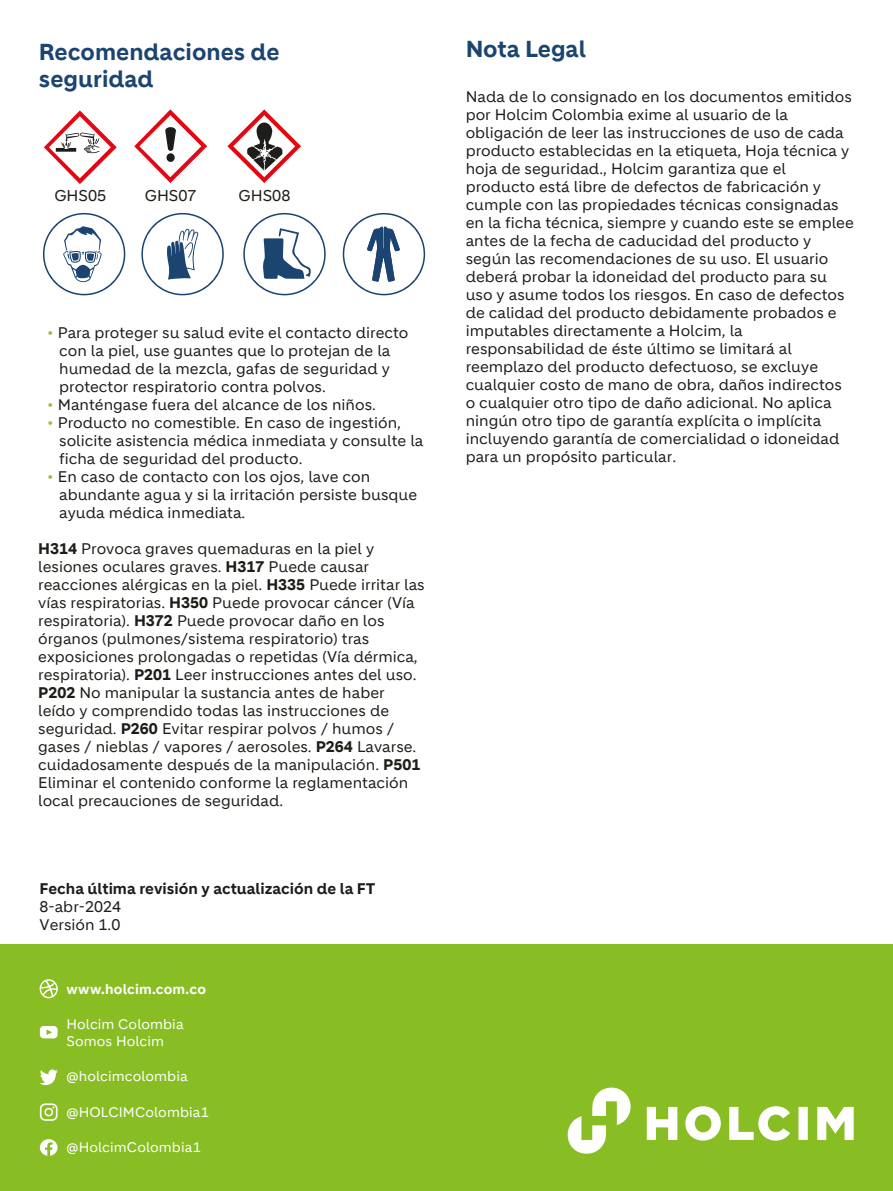
<style>
.page{position:relative;width:893px;height:1191px;background:#fff}
.page>*{position:absolute;margin:0;border:0;box-sizing:border-box;transform-origin:0 0}
.t1{font:700 22.5px/27px "Holcim";color:#1c4470}
.t2{font:15.15px "Holcim";color:#1e1d17}
.t3{font:15px/18px "Holcim";color:#1d1d1b}
.t4{font:15px/18px "Holcim";color:#1e1d17}
.t5{font:700 15px "Holcim";color:#1d1d1b}
.t6{font:13.5px/17.5px "Holcim";letter-spacing:.005em;color:#fff}
.t7{font:700 13.5px "Holcim";letter-spacing:.01em;color:#fff}
.s1{color:#95c230}
.s2{font-weight:700}
</style>
<div class="page">
<div style="left:0;top:944px;width:893px;height:247px;background:#88bd24"></div>
<svg style="left:40px;top:1069px;width:18px;height:16px"></svg>
<svg style="left:40px;top:1026px;width:18px;height:12px"></svg>
<svg style="left:40px;top:1103px;width:18px;height:17px"></svg>
<svg style="left:40px;top:1139px;width:18px;height:16px"></svg>
<svg style="left:40px;top:979px;width:18px;height:19px"></svg>
<svg style="left:647px;top:1106px;width:207px;height:34px"></svg>
<svg style="left:568px;top:1087px;width:63px;height:66px"></svg>
<svg style="left:141px;top:213px;width:83px;height:82px"></svg>
<svg style="left:43px;top:213px;width:82px;height:82px"></svg>
<svg style="left:243px;top:213px;width:83px;height:82px"></svg>
<svg style="left:343px;top:213px;width:82px;height:82px"></svg>
<svg style="left:44px;top:110px;width:73px;height:74px"></svg>
<svg style="left:134px;top:109px;width:73px;height:74px"></svg>
<svg style="left:227px;top:109px;width:74px;height:74px"></svg>
<h1 class="t1" style="left:39px;top:38px;width:242px">Recomendaciones de seguridad</h1>
<p class="t2" style="left:54px;top:186px;width:53px">GHS05</p>
<p class="t2" style="left:145px;top:186px;width:53px">GHS07</p>
<p class="t2" style="left:239px;top:186px;width:53px">GHS08</p>
<p class="t3" style="left:59px;top:323px;width:351px;text-indent:-12px"><span class="s1">•</span> Para proteger su salud evite el contacto directo con la piel, use guantes que lo protejan de la humedad de la mezcla, gafas de seguridad y protector respiratorio contra polvos.</p>
<p class="t3" style="left:47px;top:395px;width:330px"><span class="s1">•</span> Manténgase fuera del alcance de los niños.</p>
<p class="t3" style="left:59px;top:413px;width:366px;text-indent:-12px"><span class="s1">•</span> Producto no comestible. En caso de ingestión, solicite asistencia médica inmediata y consulte la ficha de seguridad del producto.</p>
<p class="t3" style="left:59px;top:467px;width:359px;text-indent:-12px"><span class="s1">•</span> En caso de contacto con los ojos, lave con abundante agua y si la irritación persiste busque ayuda médica inmediata.</p>
<p class="t4" style="left:38px;top:539px;width:388px"><span class="s2">H314</span> Provoca graves quemaduras en la piel y lesiones oculares graves. <span class="s2">H317</span> Puede causar reacciones alérgicas en la piel. <span class="s2">H335</span> Puede irritar las vías respiratorias. <span class="s2">H350</span> Puede provocar cáncer (Vía respiratoria). <span class="s2">H372</span> Puede provocar daño en los órganos (pulmones/sistema respiratorio) tras exposiciones prolongadas o repetidas (Vía dérmica, respiratoria). <span class="s2">P201</span> Leer instrucciones antes del uso.<br><span class="s2">P202</span> No manipular la sustancia antes de haber leído y comprendido todas las instrucciones de seguridad. <span class="s2">P260</span> Evitar respirar polvos / humos / gases / nieblas / vapores / aerosoles. <span class="s2">P264</span> Lavarse. cuidadosamente después de la manipulación. <span class="s2">P501<br></span>Eliminar el contenido conforme la reglamentación local precauciones de seguridad.</p>
<p class="t5" style="left:40px;top:880px;width:337px">Fecha última revisión y actualización de la FT</p>
<p class="t3" style="left:40px;top:897px;width:83px">8-abr-2024<br>Versión 1.0</p>
<p class="t7" style="left:67px;top:981px;width:141px">www.holcim.com.co</p>
<p class="t6" style="left:67px;top:1015px;width:119px">Holcim Colombia<br>Somos Holcim</p>
<p class="t6" style="left:67px;top:1068px;width:123px">@holcimcolombia</p>
<p class="t6" style="left:67px;top:1103px;width:144px">@HOLCIMColombia1</p>
<p class="t6" style="left:67px;top:1138px;width:136px">@HolcimColombia1</p>
<h1 class="t1" style="left:466px;top:36px;width:122px">Nota Legal</h1>
<p class="t3" style="left:466px;top:88px;width:390px">Nada de lo consignado en los documentos emitidos por Holcim Colombia exime al usuario de la obligación de leer las instrucciones de uso de cada producto establecidas en la etiqueta, Hoja técnica y hoja de seguridad., Holcim garantiza que el producto está libre de defectos de fabricación y cumple con las propiedades técnicas consignadas en la ficha técnica, siempre y cuando este se emplee antes de la fecha de caducidad del producto y según las recomendaciones de su uso. El usuario deberá probar la idoneidad del producto para su uso y asume todos los riesgos. En caso de defectos de calidad del producto debidamente probados e imputables directamente a Holcim, la responsabilidad de éste último se limitará al reemplazo del producto defectuoso, se excluye cualquier costo de mano de obra, daños indirectos o cualquier otro tipo de daño adicional. No aplica ningún otro tipo de garantía explícita o implícita incluyendo garantía de comercialidad o idoneidad para un propósito particular.</p>
</div>
